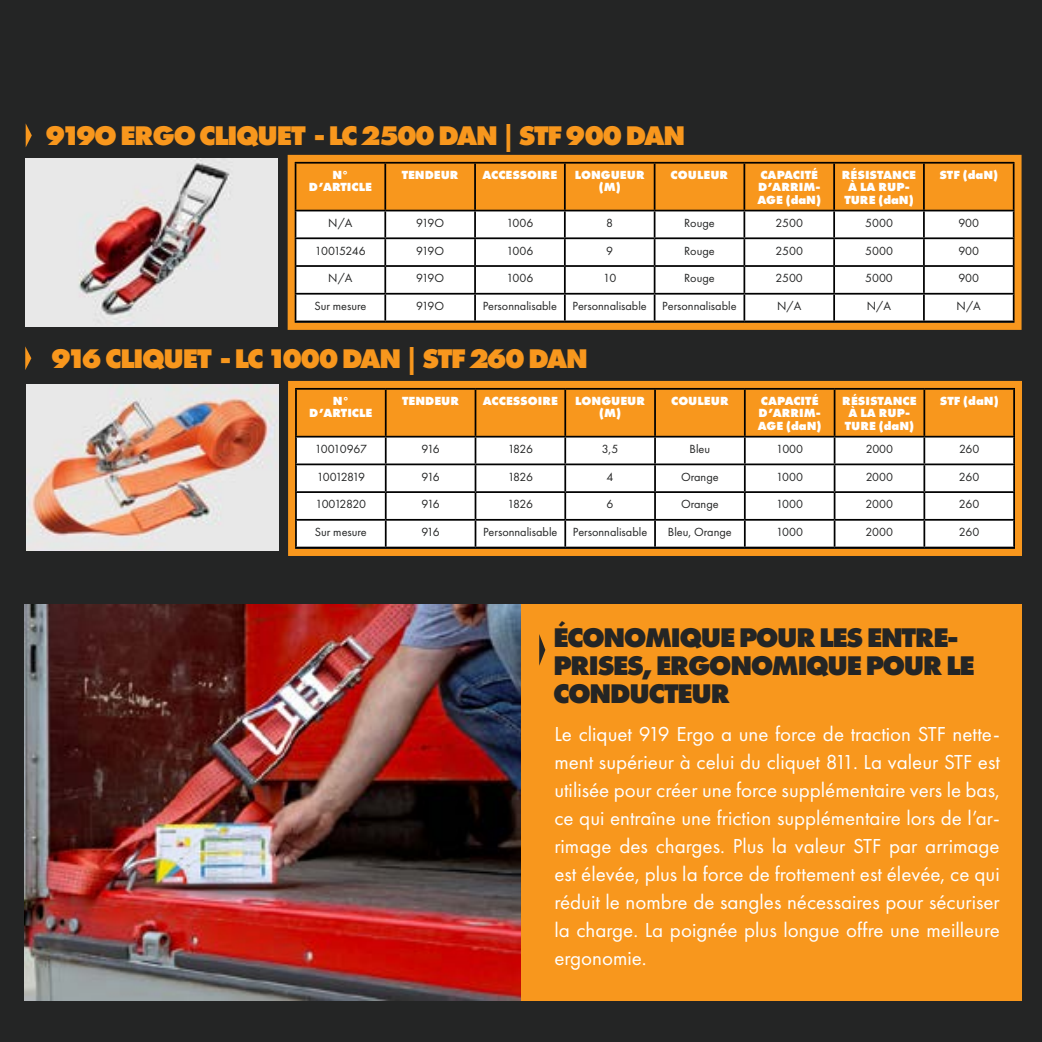
<style>
.page{position:relative;width:1042px;height:1042px;background:#242525}
.page>*{position:absolute;margin:0;border:0;box-sizing:border-box;transform-origin:0 0}
.t1{font:800 28px "Futura PT";letter-spacing:-.06em;color:#f8971d}
.t2{font:800 28px/28px "Futura PT";letter-spacing:-.06em;color:#242525}
.t3{font:21px/28px "Futura PT";color:#fff;text-align:justify}
.t4{font:12.25px "Futura PT";color:#242525}
.t5{font:800 12.25px/12.2px "Futura PT";color:#fff;text-align:center}
.t6{font:12.25px "Futura PT";letter-spacing:-.05em;color:#242525}
.t7{font:12.25px "Futura PT";letter-spacing:-.025em;color:#242525}
.t8{font:12.25px "Futura PT";letter-spacing:-.1em;color:#242525}
.t9{font:12.25px "Futura PT";letter-spacing:-.04em;color:#242525}
</style>
<div class="page">
<img style="left:26px;top:158px;width:252px;height:168px">
<svg style="left:296px;top:163px;width:717px;height:157px;background:#ebcfac"></svg>
<hr style="left:295px;top:320px;width:90px;height:2px;background:#000">
<hr style="left:385px;top:320px;width:90px;height:2px;background:#000">
<hr style="left:475px;top:320px;width:90px;height:2px;background:#000">
<hr style="left:565px;top:320px;width:89px;height:2px;background:#000">
<hr style="left:654px;top:320px;width:90px;height:2px;background:#000">
<hr style="left:744px;top:320px;width:90px;height:2px;background:#000">
<hr style="left:834px;top:320px;width:90px;height:2px;background:#000">
<hr style="left:924px;top:320px;width:90px;height:2px;background:#000">
<div style="left:288px;top:155px;width:733px;height:175px;border:7px solid #f8971d"></div>
<svg style="left:26px;top:124px;width:6px;height:23px"></svg>
<img style="left:26px;top:385px;width:252px;height:165px">
<svg style="left:296px;top:389px;width:718px;height:158px;background:#ecd0ad"></svg>
<hr style="left:924px;top:519px;width:91px;height:2px;background:#000">
<hr style="left:923px;top:521px;width:2px;height:26px;background:#000">
<hr style="left:1013px;top:521px;width:2px;height:26px;background:#000">
<hr style="left:295px;top:547px;width:91px;height:1px;background:#000">
<hr style="left:386px;top:547px;width:89px;height:1px;background:#000">
<hr style="left:475px;top:547px;width:90px;height:1px;background:#000">
<hr style="left:565px;top:547px;width:90px;height:1px;background:#000">
<hr style="left:655px;top:547px;width:90px;height:1px;background:#000">
<hr style="left:745px;top:547px;width:89px;height:1px;background:#000">
<hr style="left:834px;top:547px;width:90px;height:1px;background:#000">
<hr style="left:924px;top:547px;width:91px;height:1px;background:#000">
<div style="left:288px;top:381px;width:734px;height:175px;border:7px solid #f8971d"></div>
<svg style="left:25px;top:346px;width:6px;height:24px"></svg>
<div style="left:25px;top:604px;width:997px;height:397px;background:#f8971d"></div>
<img style="left:25px;top:604px;width:496px;height:397px">
<svg style="left:539px;top:634px;width:6px;height:32px"></svg>
<h1 class="t1" style="left:46px;top:118px;width:641px">919O ERGO CLIQUET - LC 2500 DAN | STF 900 DAN</h1>
<p class="t5" style="left:309px;top:169px;width:65px">N°<br>D’ARTICLE</p>
<p class="t5" style="left:402px;top:169px;width:58px">TENDEUR</p>
<p class="t5" style="left:482px;top:169px;width:77px">ACCESSOIRE</p>
<p class="t5" style="left:575px;top:169px;width:72px">LONGUEUR (M)</p>
<p class="t5" style="left:670px;top:169px;width:59px">COULEUR</p>
<p class="t5" style="left:757px;top:169px;width:65px;text-align:left">CAPACITÉ<br>D’ARRIM-<br>AGE (daN)</p>
<p class="t5" style="left:842px;top:169px;width:76px">RÉSISTANCE<br>À LA RUP-<br>TURE (daN)</p>
<p class="t5" style="left:939px;top:169px;width:60px">STF (daN)</p>
<p class="t4" style="left:328px;top:216px;width:26px">N/A</p>
<p class="t4" style="left:416px;top:216px;width:29px">919O</p>
<p class="t4" style="left:506px;top:216px;width:29px">1006</p>
<p class="t4" style="left:606px;top:216px;width:8px">8</p>
<p class="t4" style="left:684px;top:216px;width:32px">Rouge</p>
<p class="t4" style="left:775px;top:216px;width:29px">2500</p>
<p class="t4" style="left:865px;top:216px;width:29px">5000</p>
<p class="t4" style="left:958px;top:216px;width:22px">900</p>
<p class="t6" style="left:315px;top:243px;width:52px">10015246</p>
<p class="t4" style="left:416px;top:243px;width:29px">919O</p>
<p class="t4" style="left:506px;top:243px;width:29px">1006</p>
<p class="t4" style="left:606px;top:243px;width:8px">9</p>
<p class="t4" style="left:684px;top:243px;width:32px">Rouge</p>
<p class="t4" style="left:775px;top:243px;width:29px">2500</p>
<p class="t4" style="left:865px;top:243px;width:29px">5000</p>
<p class="t4" style="left:958px;top:243px;width:22px">900</p>
<p class="t4" style="left:328px;top:271px;width:26px">N/A</p>
<p class="t4" style="left:416px;top:271px;width:29px">919O</p>
<p class="t4" style="left:506px;top:271px;width:29px">1006</p>
<p class="t4" style="left:603px;top:271px;width:15px">10</p>
<p class="t4" style="left:684px;top:271px;width:32px">Rouge</p>
<p class="t4" style="left:775px;top:271px;width:29px">2500</p>
<p class="t4" style="left:865px;top:271px;width:29px">5000</p>
<p class="t4" style="left:958px;top:271px;width:22px">900</p>
<p class="t4" style="left:314px;top:299px;width:54px">Sur mesure</p>
<p class="t4" style="left:416px;top:299px;width:29px">919O</p>
<p class="t4" style="left:483px;top:299px;width:76px">Personnalisable</p>
<p class="t4" style="left:572px;top:299px;width:76px">Personnalisable</p>
<p class="t4" style="left:662px;top:299px;width:76px">Personnalisable</p>
<p class="t4" style="left:777px;top:299px;width:26px">N/A</p>
<p class="t4" style="left:867px;top:299px;width:26px">N/A</p>
<p class="t4" style="left:956px;top:299px;width:26px">N/A</p>
<h1 class="t1" style="left:51px;top:341px;width:538px">916 CLIQUET - LC 1000 DAN | STF 260 DAN</h1>
<p class="t5" style="left:309px;top:395px;width:65px">N°<br>D’ARTICLE</p>
<p class="t5" style="left:402px;top:395px;width:58px">TENDEUR</p>
<p class="t5" style="left:483px;top:395px;width:77px">ACCESSOIRE</p>
<p class="t5" style="left:575px;top:395px;width:72px">LONGUEUR (M)</p>
<p class="t5" style="left:671px;top:395px;width:59px">COULEUR</p>
<p class="t5" style="left:758px;top:395px;width:65px;text-align:left">CAPACITÉ<br>D’ARRIM-<br>AGE (daN)</p>
<p class="t5" style="left:842px;top:395px;width:76px">RÉSISTANCE<br>À LA RUP-<br>TURE (daN)</p>
<p class="t5" style="left:940px;top:395px;width:60px">STF (daN)</p>
<p class="t7" style="left:315px;top:442px;width:54px">10010967</p>
<p class="t4" style="left:421px;top:442px;width:20px">916</p>
<p class="t4" style="left:508px;top:442px;width:27px">1826</p>
<p class="t4" style="left:602px;top:442px;width:18px">3,5</p>
<p class="t4" style="left:689px;top:442px;width:22px">Bleu</p>
<p class="t4" style="left:776px;top:442px;width:29px">1000</p>
<p class="t4" style="left:865px;top:442px;width:29px">2000</p>
<p class="t4" style="left:959px;top:442px;width:22px">260</p>
<p class="t8" style="left:317px;top:469px;width:50px">10012819</p>
<p class="t4" style="left:421px;top:469px;width:20px">916</p>
<p class="t4" style="left:508px;top:469px;width:27px">1826</p>
<p class="t4" style="left:606px;top:469px;width:8px">4</p>
<p class="t4" style="left:681px;top:469px;width:39px">Orange</p>
<p class="t4" style="left:776px;top:469px;width:29px">1000</p>
<p class="t4" style="left:865px;top:469px;width:29px">2000</p>
<p class="t4" style="left:959px;top:469px;width:22px">260</p>
<p class="t9" style="left:315px;top:497px;width:52px">10012820</p>
<p class="t4" style="left:421px;top:497px;width:20px">916</p>
<p class="t4" style="left:508px;top:497px;width:27px">1826</p>
<p class="t4" style="left:606px;top:497px;width:8px">6</p>
<p class="t4" style="left:681px;top:497px;width:39px">Orange</p>
<p class="t4" style="left:776px;top:497px;width:29px">1000</p>
<p class="t4" style="left:865px;top:497px;width:29px">2000</p>
<p class="t4" style="left:959px;top:497px;width:22px">260</p>
<p class="t4" style="left:315px;top:525px;width:54px">Sur mesure</p>
<p class="t4" style="left:421px;top:525px;width:20px">916</p>
<p class="t4" style="left:483px;top:525px;width:76px">Personnalisable</p>
<p class="t4" style="left:573px;top:525px;width:76px">Personnalisable</p>
<p class="t4" style="left:668px;top:525px;width:65px">Bleu, Orange</p>
<p class="t4" style="left:776px;top:525px;width:29px">1000</p>
<p class="t4" style="left:865px;top:525px;width:29px">2000</p>
<p class="t4" style="left:959px;top:525px;width:22px">260</p>
<h1 class="t2" style="left:553px;top:623px;width:423px">ÉCONOMIQUE POUR LES ENTRE-<br>PRISES, ERGONOMIQUE POUR LE<br>CONDUCTEUR</h1>
<p class="t3" style="left:554px;top:720px;width:447px">Le cliquet 919 Ergo a une force de traction STF nette&shy;ment supérieur à celui du cliquet 811. La valeur STF est utilisée pour créer une force supplémentaire vers le bas, ce qui entraîne une friction supplémentaire lors de l’ar&shy;rimage des charges. Plus la valeur STF par arrimage est élevée, plus la force de frottement est élevée, ce qui réduit le nombre de sangles nécessaires pour sécuriser la charge. La poignée plus longue offre une meilleure ergonomie.</p>
</div>
